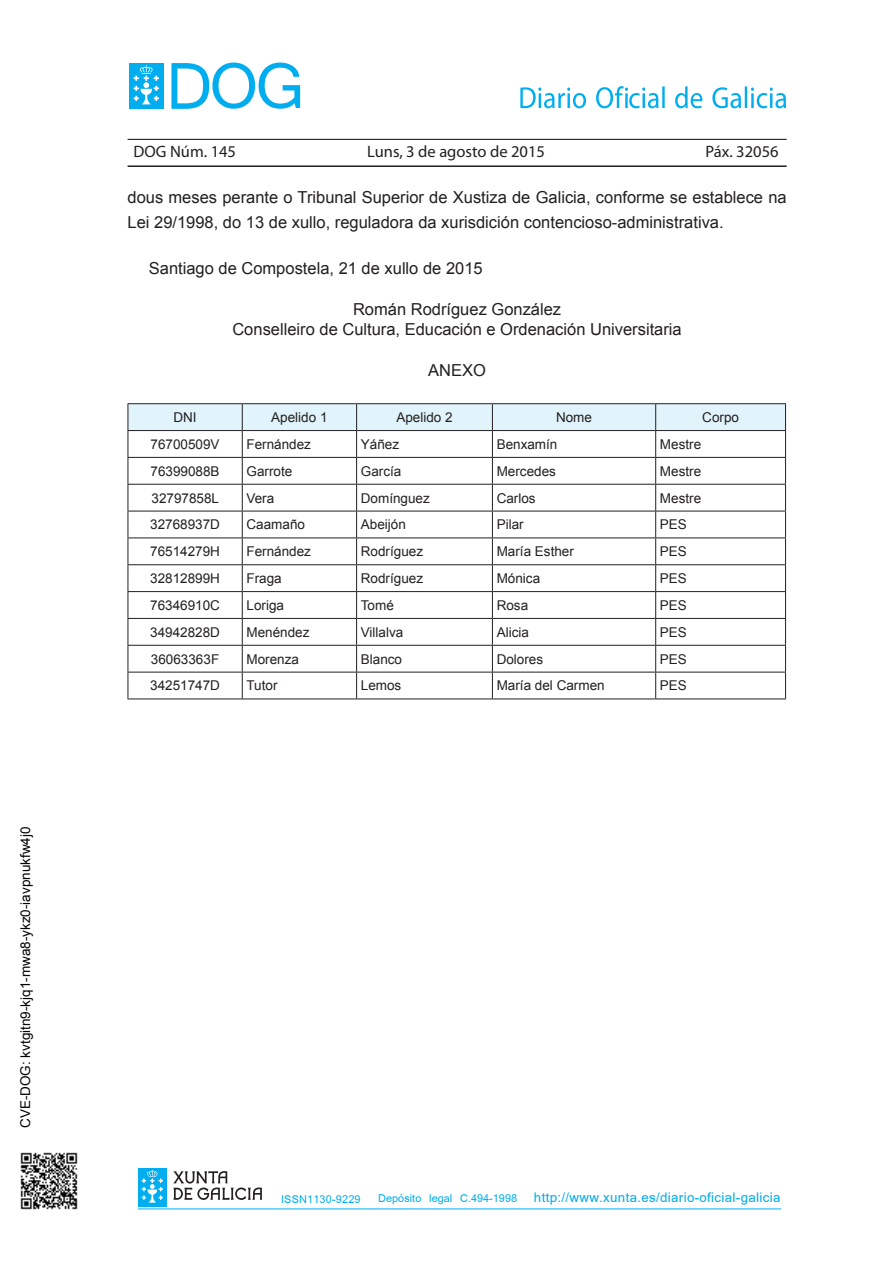
<style>
.page{position:relative;width:893px;height:1263px;background:#fff}
.page>*{position:absolute;margin:0;border:0;box-sizing:border-box;transform-origin:0 0}
.t1{font:21.15px "Kartika";letter-spacing:.015em;color:#00aeef}
.DOG_BASE_SANGRIA{font:16.5px/24.8px "Arial";color:#231f20}
.DOG_FIRMA_CENTRADA{font:16.5px/19.8px "Arial";color:#231f20;text-align:center}
.t2{font:16.5px "Myriad Pro";color:#231f20}
.t3{font:13.5px "Arial";color:#231f20}
.t4{font:13.5px "Arial";color:#000}
.s1{font-size:17.25px}
</style>
<div class="page">
<hr style="left:128px;top:139px;width:659px;height:1px;background:#231f20">
<hr style="left:128px;top:165px;width:659px;height:2px;background:#231f20">
<svg style="left:520px;top:86px;width:266px;height:22px"></svg>
<div style="left:129px;top:63px;width:35px;height:46px;background:#00aeef"></div>
<svg style="left:134px;top:65px;width:25px;height:39px"></svg>
<svg style="left:171px;top:63px;width:129px;height:46px"></svg>
<div style="left:138px;top:1168px;width:29px;height:38px;background:#00aeef"></div>
<svg style="left:142px;top:1170px;width:21px;height:32px"></svg>
<svg style="left:173px;top:1171px;width:89px;height:29px"></svg>
<hr style="left:138px;top:1208px;width:643px;height:1px;background:#00aeef">
<hr style="left:128px;top:403px;width:114px;height:1px;background:#231f20">
<hr style="left:242px;top:403px;width:115px;height:1px;background:#231f20">
<hr style="left:357px;top:403px;width:135px;height:1px;background:#231f20">
<hr style="left:492px;top:403px;width:164px;height:1px;background:#231f20">
<hr style="left:656px;top:403px;width:130px;height:1px;background:#231f20">
<svg style="left:128px;top:404px;width:658px;height:294px"></svg>
<hr style="left:128px;top:698px;width:114px;height:1px;background:#231f20">
<hr style="left:242px;top:698px;width:115px;height:1px;background:#231f20">
<hr style="left:357px;top:698px;width:135px;height:1px;background:#231f20">
<hr style="left:492px;top:698px;width:164px;height:1px;background:#231f20">
<hr style="left:656px;top:698px;width:130px;height:1px;background:#231f20">
<img style="left:20px;top:1152px;width:58px;height:58px">
<p class="t4" style="left:20px;top:1128px;width:303px;rotate:-90deg">CVE-DOG: kvtgitn9-kjq1-mwa8-ykz0-iavpnukfw4j0</p>
<p class="t2" style="left:134px;top:141px;width:104px">DOG Núm. 145</p>
<p class="t2" style="left:367px;top:141px;width:179px">Luns, 3 de agosto de 2015</p>
<p class="t2" style="left:705px;top:141px;width:75px">Páx. 32056</p>
<p class="DOG_BASE_SANGRIA" style="left:128px;top:185px;width:661px">dous meses perante o Tribunal Superior de Xustiza de Galicia, conforme se establece na<br>Lei 29/1998, do 13 de xullo, reguladora da xurisdición contencioso-administrativa.</p>
<p class="DOG_BASE_SANGRIA" style="left:149px;top:256px;width:335px">Santiago de Compostela, 21 de xullo de 2015</p>
<p class="DOG_FIRMA_CENTRADA" style="left:232px;top:300px;width:451px">Román Rodríguez González<br>Conselleiro de Cultura, Educación e Ordenación Universitaria</p>
<p class="DOG_FIRMA_CENTRADA" style="left:428px;top:361px;width:59px">ANEXO</p>
<p class="t3" style="left:173px;top:408px;width:25px">DNI</p>
<p class="t3" style="left:271px;top:408px;width:58px">Apelido 1</p>
<p class="t3" style="left:396px;top:408px;width:58px">Apelido 2</p>
<p class="t3" style="left:556px;top:408px;width:38px">Nome</p>
<p class="t3" style="left:702px;top:408px;width:38px">Corpo</p>
<p class="t3" style="left:151px;top:435px;width:71px">76700509V</p>
<p class="t3" style="left:247px;top:435px;width:66px">Fernández</p>
<p class="t3" style="left:361px;top:435px;width:40px">Yáñez</p>
<p class="t3" style="left:497px;top:435px;width:62px">Benxamín</p>
<p class="t3" style="left:660px;top:435px;width:43px">Mestre</p>
<p class="t3" style="left:151px;top:462px;width:71px">76399088B</p>
<p class="t3" style="left:247px;top:462px;width:47px">Garrote</p>
<p class="t3" style="left:361px;top:462px;width:42px">García</p>
<p class="t3" style="left:497px;top:462px;width:61px">Mercedes</p>
<p class="t3" style="left:660px;top:462px;width:43px">Mestre</p>
<p class="t3" style="left:152px;top:489px;width:69px">32797858L</p>
<p class="t3" style="left:247px;top:489px;width:29px">Vera</p>
<p class="t3" style="left:361px;top:489px;width:71px">Domínguez</p>
<p class="t3" style="left:497px;top:489px;width:41px">Carlos</p>
<p class="t3" style="left:660px;top:489px;width:43px">Mestre</p>
<p class="t3" style="left:150px;top:516px;width:71px">32768937D</p>
<p class="t3" style="left:247px;top:516px;width:60px">Caamaño</p>
<p class="t3" style="left:361px;top:516px;width:47px">Abeijón</p>
<p class="t3" style="left:497px;top:516px;width:28px">Pilar</p>
<p class="t3" style="left:660px;top:516px;width:29px">PES</p>
<p class="t3" style="left:150px;top:543px;width:71px">76514279H</p>
<p class="t3" style="left:247px;top:543px;width:66px">Fernández</p>
<p class="t3" style="left:361px;top:543px;width:64px">Rodríguez</p>
<p class="t3" style="left:497px;top:543px;width:79px">María Esther</p>
<p class="t3" style="left:660px;top:543px;width:29px">PES</p>
<p class="t3" style="left:150px;top:569px;width:71px">32812899H</p>
<p class="t3" style="left:247px;top:569px;width:37px">Fraga</p>
<p class="t3" style="left:361px;top:569px;width:64px">Rodríguez</p>
<p class="t3" style="left:497px;top:569px;width:45px">Mónica</p>
<p class="t3" style="left:660px;top:569px;width:29px">PES</p>
<p class="t3" style="left:150px;top:596px;width:71px">76346910C</p>
<p class="t3" style="left:247px;top:596px;width:39px">Loriga</p>
<p class="t3" style="left:361px;top:596px;width:35px">Tomé</p>
<p class="t3" style="left:497px;top:596px;width:33px">Rosa</p>
<p class="t3" style="left:660px;top:596px;width:29px">PES</p>
<p class="t3" style="left:150px;top:623px;width:71px">34942828D</p>
<p class="t3" style="left:247px;top:623px;width:65px">Menéndez</p>
<p class="t3" style="left:361px;top:623px;width:44px">Villalva</p>
<p class="t3" style="left:497px;top:623px;width:34px">Alicia</p>
<p class="t3" style="left:660px;top:623px;width:29px">PES</p>
<p class="t3" style="left:151px;top:650px;width:70px">36063363F</p>
<p class="t3" style="left:247px;top:650px;width:54px">Morenza</p>
<p class="t3" style="left:361px;top:650px;width:43px">Blanco</p>
<p class="t3" style="left:497px;top:650px;width:48px">Dolores</p>
<p class="t3" style="left:660px;top:650px;width:29px">PES</p>
<p class="t3" style="left:150px;top:677px;width:71px">34251747D</p>
<p class="t3" style="left:247px;top:677px;width:33px">Tutor</p>
<p class="t3" style="left:361px;top:677px;width:42px">Lemos</p>
<p class="t3" style="left:497px;top:677px;width:110px">María del Carmen</p>
<p class="t3" style="left:660px;top:677px;width:29px">PES</p>
<h1 class="t1" style="left:281px;top:1187px;width:501px"><span class="s1">ISSN1130-9229 Depósito legal C.494-1998</span> http://www.xunta.es/diario-oficial-galicia</h1>
</div>
